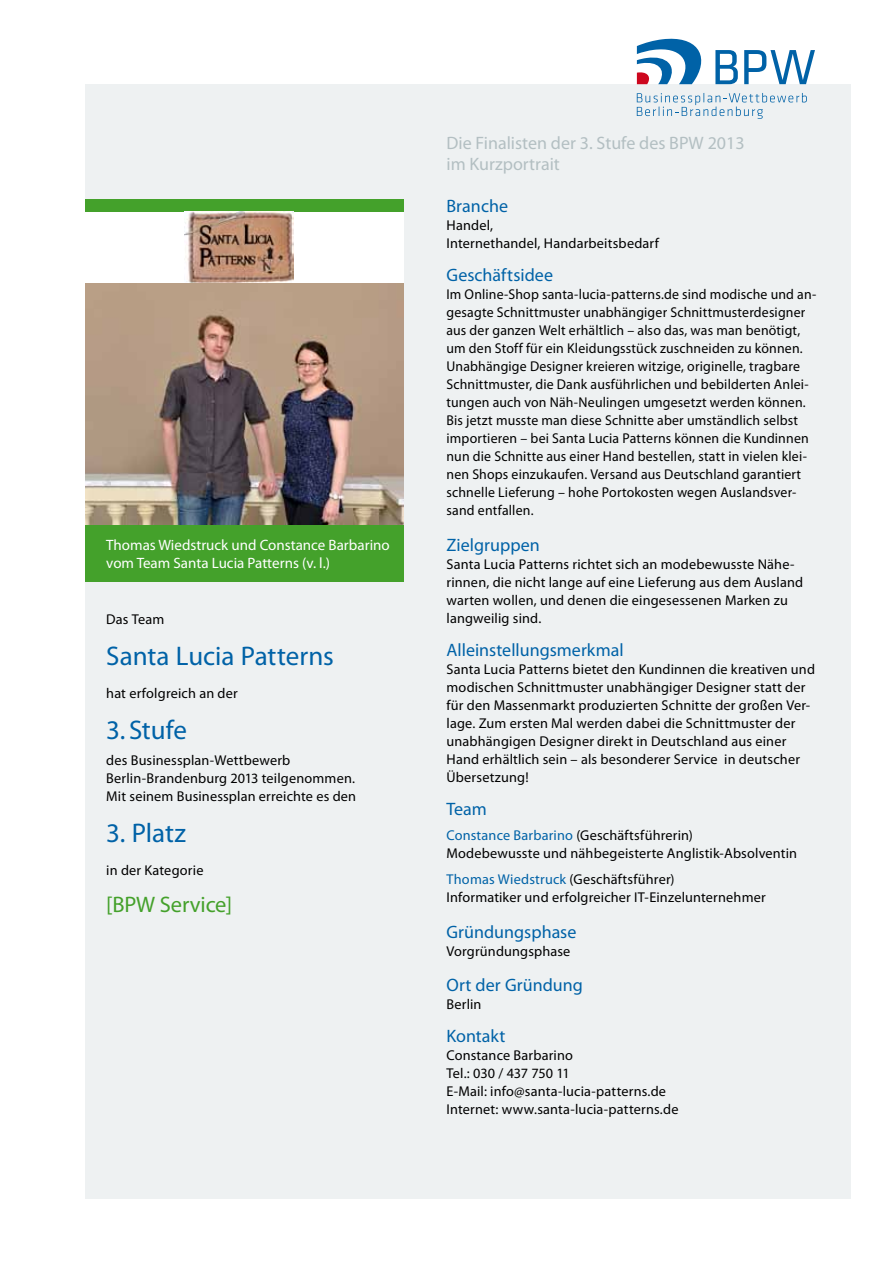
<style>
.page{position:relative;width:893px;height:1263px;background:#fff}
.page>*{position:absolute;margin:0;border:0;box-sizing:border-box;transform-origin:0 0}
.t1{font:27px "Myriad Pro";letter-spacing:-.005em;color:#0062a7}
.t2{font:22.5px "Myriad Pro";letter-spacing:-.005em;color:#44a12b}
.t3{font:18px "Myriad Pro";letter-spacing:.005em;color:#0062a7}
.t4{font:18px/21.6px "Myriad Pro";color:#b3bfc2}
.t5{font:15px/18px "Myriad Pro";color:#fff}
.t6{font:14.25px/18px "Myriad Pro";letter-spacing:.015em;color:#000}
.s1{color:#0062a7}
</style>
<div class="page">
<div style="left:85px;top:84px;width:765px;height:1114px;background:#eef1f2"></div>
<svg style="left:637px;top:93px;width:170px;height:26px"></svg>
<svg style="left:637px;top:38px;width:65px;height:46px"></svg>
<svg style="left:715px;top:50px;width:23px;height:34px"></svg>
<svg style="left:744px;top:50px;width:71px;height:34px"></svg>
<div style="left:85px;top:199px;width:319px;height:383px;background:#44a12b"></div>
<div style="left:85px;top:212px;width:319px;height:72px;background:#fff"></div>
<img style="left:185px;top:212px;width:109px;height:71px">
<img style="left:85px;top:284px;width:319px;height:241px">
<p class="t5" style="left:106px;top:536px;width:285px">Thomas Wiedstruck und Constance Barbarino vom Team Santa Lucia Patterns (v. l.)</p>
<p class="t6" style="left:106px;top:610px;width:60px">Das Team</p>
<h1 class="t1" style="left:106px;top:640px;width:229px">Santa Lucia Patterns</h1>
<p class="t6" style="left:106px;top:684px;width:133px">hat erfolgreich an der</p>
<h1 class="t1" style="left:106px;top:713px;width:82px">3. Stufe</h1>
<p class="t6" style="left:106px;top:751px;width:251px">des Businessplan-Wettbewerb<br>Berlin-Brandenburg 2013 teilgenommen.<br>Mit seinem Businessplan erreichte es den</p>
<h1 class="t1" style="left:106px;top:817px;width:81px">3. Platz</h1>
<p class="t6" style="left:106px;top:861px;width:99px">in der Kategorie</p>
<h2 class="t2" style="left:106px;top:890px;width:127px">[BPW Service]</h2>
<p class="t4" style="left:446px;top:132px;width:300px">Die Finalisten der 3. Stufe des BPW 2013 im Kurzportrait</p>
<p class="t3" style="left:446px;top:195px;width:63px">Branche</p>
<p class="t6" style="left:446px;top:216px;width:214px">Handel,<br>Internethandel, Handarbeitsbedarf</p>
<p class="t3" style="left:446px;top:264px;width:108px">Geschäftsidee</p>
<p class="t6" style="left:446px;top:285px;width:371px">Im Online-Shop santa-lucia-patterns.de sind modische und an&shy;gesagte Schnittmuster unabhängiger Schnittmusterdesigner aus der ganzen Welt erhältlich – also das, was man benötigt, um den Stoff für ein Kleidungsstück zuschneiden zu können.<br>Unabhängige Designer kreieren witzige, originelle, tragbare Schnittmuster, die Dank ausführlichen und bebilderten Anlei&shy;tungen auch von Näh-Neulingen umgesetzt werden können.<br>Bis jetzt musste man diese Schnitte aber umständlich selbst importieren – bei Santa Lucia Patterns können die Kundinnen nun die Schnitte aus einer Hand bestellen, statt in vielen klei&shy;nen Shops einzukaufen. Versand aus Deutschland garantiert schnelle Lieferung – hohe Portokosten wegen Auslandsver&shy;sand entfallen.</p>
<p class="t3" style="left:446px;top:534px;width:95px">Zielgruppen</p>
<p class="t6" style="left:446px;top:555px;width:358px">Santa Lucia Patterns richtet sich an modebewusste Nähe&shy;rinnen, die nicht lange auf eine Lieferung aus dem Ausland warten wollen, und denen die eingesessenen Marken zu langweilig sind.</p>
<p class="t3" style="left:446px;top:639px;width:179px">Alleinstellungsmerkmal</p>
<p class="t6" style="left:446px;top:660px;width:370px">Santa Lucia Patterns bietet den Kundinnen die kreativen und modischen Schnittmuster unabhängiger Designer statt der für den Massenmarkt produzierten Schnitte der großen Ver&shy;lage. Zum ersten Mal werden dabei die Schnittmuster der unabhängigen Designer direkt in Deutschland aus einer Hand erhältlich sein – als besonderer Service in deutscher Übersetzung!</p>
<p class="t3" style="left:446px;top:798px;width:42px">Team</p>
<p class="t6" style="left:446px;top:825px;width:352px"><span class="s1">Constance Barbarino</span> (Geschäftsführerin)<br>Modebewusste und nähbegeisterte Anglistik-Absolventin</p>
<p class="t6" style="left:446px;top:870px;width:321px"><span class="s1">Thomas Wiedstruck</span> (Geschäftsführer)<br>Informatiker und erfolgreicher IT-Einzelunternehmer</p>
<p class="t3" style="left:446px;top:921px;width:132px">Gründungsphase</p>
<p class="t6" style="left:446px;top:942px;width:125px">Vorgründungsphase</p>
<p class="t3" style="left:446px;top:974px;width:138px">Ort der Gründung</p>
<p class="t6" style="left:446px;top:995px;width:37px">Berlin</p>
<p class="t3" style="left:446px;top:1025px;width:61px">Kontakt</p>
<p class="t6" style="left:446px;top:1046px;width:233px">Constance Barbarino<br>Tel.: 030 / 437 750 11<br>E-Mail: info@santa-lucia-patterns.de<br>Internet: www.santa-lucia-patterns.de</p>
</div>
